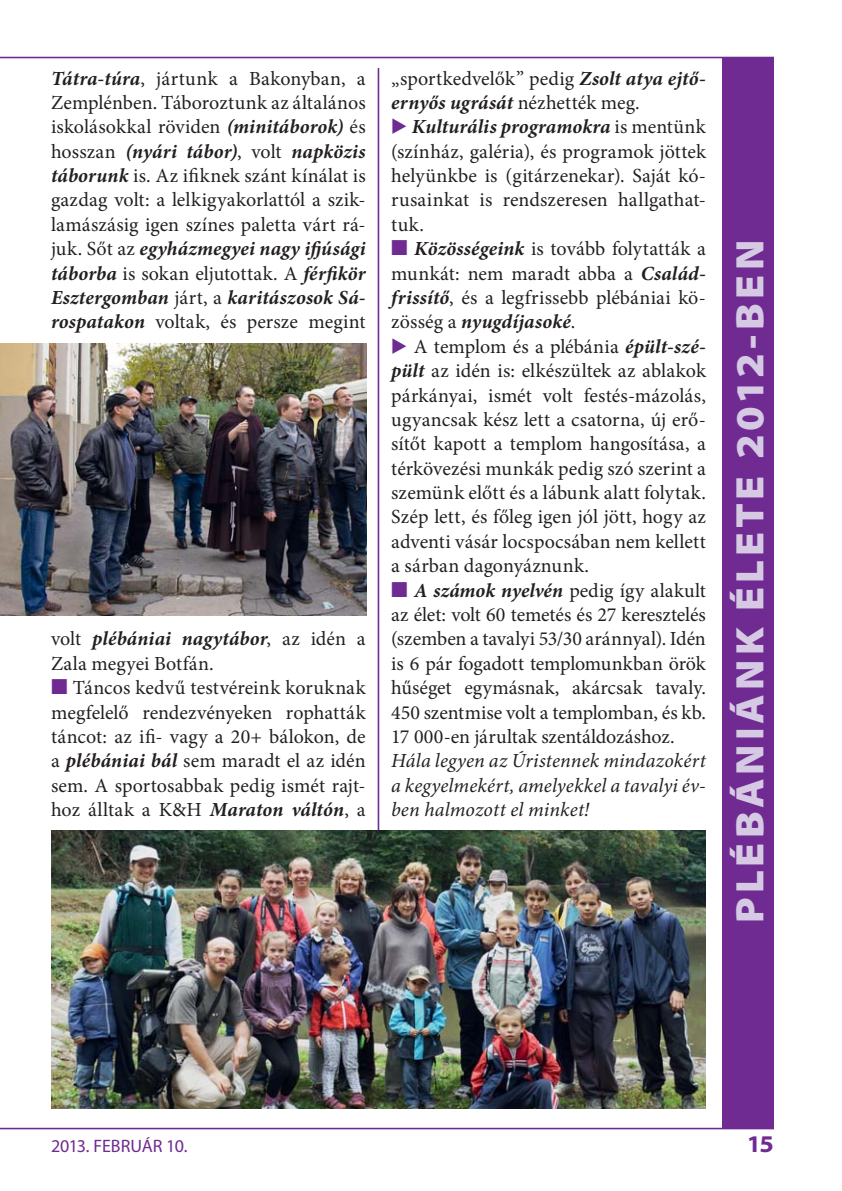
<style>
.page{position:relative;width:842px;height:1191px;background:#fff}
.page>*{position:absolute;margin:0;border:0;box-sizing:border-box;transform-origin:0 0}
.t1{font:900 semi-expanded 40px "Myriad Pro";letter-spacing:.09em;color:#d5c9e3}
.t2{font:700 semi-expanded 24px "Myriad Pro";color:#6f2b91}
.t3{font:20px/24.4px "Minion Pro";letter-spacing:.005em;color:#231f20;text-align:justify}
.t4{font:italic 20px/24.4px "Minion Pro";letter-spacing:.005em;color:#231f20;text-align:justify}
.t5{font:18px "Myriad Pro";letter-spacing:-.01em;color:#6f2b91}
.s1{font-weight:700;font-style:italic}
.s2{font-family:"European Pi Three";color:#6f2b91}
</style>
<div class="page">
<hr style="left:378px;top:68px;width:1px;height:1040px;background:#6f2b91">
<hr style="left:0;top:1127px;width:774px;height:2px;background:#6f2b91">
<hr style="left:0;top:57px;width:774px;height:1px;background:#6f2b91">
<div style="left:723px;top:57px;width:51px;height:1071px;background:#6f2b91"></div>
<img style="left:0;top:343px;width:366px;height:272px">
<img style="left:51px;top:831px;width:655px;height:277px">
<p class="t3" style="left:51px;top:68px;width:316px"><span class="s1">Tátra-túra</span>, jártunk a Bakonyban, a Zemplénben. Táboroztunk az általános iskolásokkal röviden <span class="s1">(minitáborok)</span> és hosszan <span class="s1">(nyári tábor)</span>, volt <span class="s1">napközis táborunk</span> is. Az ifiknek szánt kínálat is gazdag volt: a lelkigyakorlattól a szik&shy;lamászásig igen színes paletta várt rá&shy;juk. Sőt az <span class="s1">egyházmegyei nagy ifjúsági táborba</span> is sokan eljutottak. A <span class="s1">férfikör Esztergomban</span> járt, a <span class="s1">karitászosok Sá&shy;rospatakon</span> voltak, és persze megint</p>
<p class="t3" style="left:51px;top:628px;width:316px">volt <span class="s1">plébániai nagytábor</span>, az idén a<br>Zala megyei Botfán.</p>
<p class="t3" style="left:51px;top:677px;width:316px;text-indent:22px">Táncos kedvű testvéreink koruknak megfelelő rendezvényeken rophatták táncot: az ifi- vagy a 20+ bálokon, de a <span class="s1">plébániai bál</span> sem maradt el az idén sem. A sportosabbak pedig ismét rajt&shy;hoz álltak a K&amp;H <span class="s1">Maraton váltón</span>, a</p>
<p class="t3" style="left:391px;top:68px;width:316px">„sportkedvelők” pedig <span class="s1">Zsolt atya ejtő&shy;ernyős ugrását</span> nézhették meg.</p>
<p class="t3" style="left:391px;top:116px;width:316px"><span class="s2">-</span> <span class="s1">Kulturális programokra</span> is mentünk (színház, galéria), és programok jöttek helyünkbe is (gitárzenekar). Saját kó&shy;rusainkat is rendszeresen hallgathat&shy;tuk.</p>
<p class="t3" style="left:391px;top:238px;width:316px;text-indent:23px"><span class="s1">Közösségeink</span> is tovább folytatták a munkát: nem maradt abba a <span class="s1">Család&shy;frissítő</span>, és a legfrissebb plébániai kö&shy;zösség a <span class="s1">nyugdíjasoké</span>.</p>
<p class="t3" style="left:391px;top:336px;width:316px"><span class="s2">-</span> A templom és a plébánia <span class="s1">épült-szé&shy;pült</span> az idén is: elkészültek az ablakok párkányai, ismét volt festés-mázolás, ugyancsak kész lett a csatorna, új erő&shy;sítőt kapott a templom hangosítása, a térkövezési munkák pedig szó szerint a szemünk előtt és a lábunk alatt folytak.<br>Szép lett, és főleg igen jól jött, hogy az adventi vásár locspocsában nem kellett a sárban dagonyáznunk.</p>
<p class="t3" style="left:391px;top:580px;width:316px;text-indent:23px"><span class="s1">A számok nyelvén</span> pedig így alakult az élet: volt 60 temetés és 27 keresztelés (szemben a tavalyi 53/30 aránnyal). Idén is 6 pár fogadott templomunkban örök hűséget egymásnak, akárcsak tavaly.<br>450 szentmise volt a templomban, és kb.<br>17 000-en járultak szentáldozáshoz.</p>
<p class="t4" style="left:391px;top:750px;width:316px">Hála legyen az Úristennek mindazokért a kegyelmekért, amelyekkel a tavalyi év&shy;ben halmozott el minket!</p>
<h1 class="t1" style="left:735px;top:922px;width:684px;rotate:-90deg">PLÉBÁNIÁNK ÉLETE 2012-BEN</h1>
<p class="t5" style="left:51px;top:1139px;width:138px">2013. FEBRUÁR 10.</p>
<p class="t2" style="left:747px;top:1135px;width:29px">15</p>
</div>
